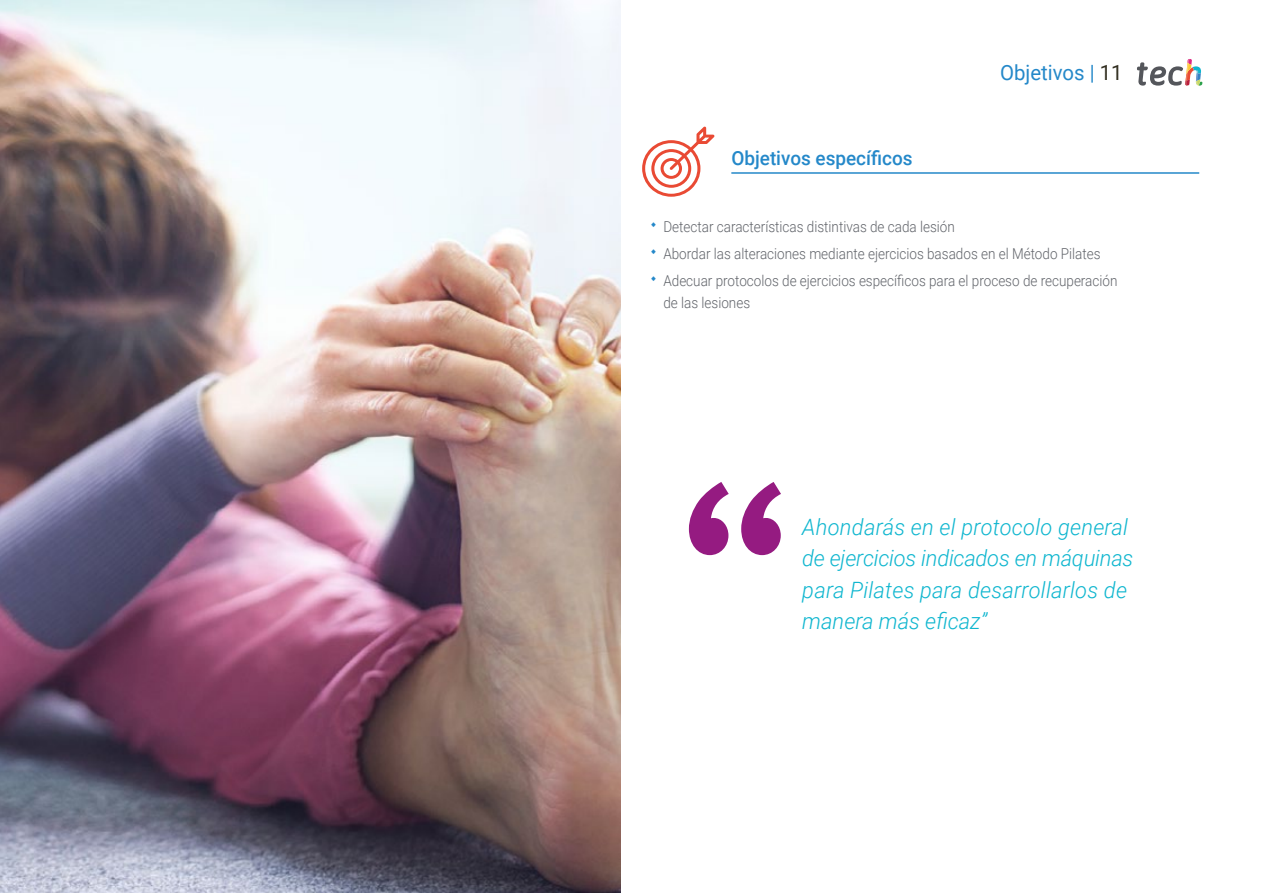
<style>
.page{position:relative;width:1263px;height:893px;background:#fff}
.page>*{position:absolute;margin:0;border:0;box-sizing:border-box;transform-origin:0 0}
.t1{font:italic 300 22.5px/31.5px "Roboto";letter-spacing:.005em;color:#0fb6cf}
.t2{font:21px "Roboto";color:#2488c9}
.t3{font:500 19.5px "Roboto";color:#2488c9}
.t4{font:300 15px/26.7px "Roboto";color:#61646a;scale:.9 1}
.s1{color:#312e20}
</style>
<div class="page">
<svg style="left:642px;top:127px;width:72px;height:70px"></svg>
<hr style="left:731px;top:173px;width:468px;height:1px;background:#2488c9">
<svg style="left:1137px;top:59px;width:65px;height:27px"></svg>
<img style="left:0;top:0;width:621px;height:893px">
<svg style="left:689px;top:482px;width:92px;height:73px"></svg>
<h3 class="t3" style="left:731px;top:144px;width:183px">Objetivos específicos</h3>
<h2 class="t2" style="left:1000px;top:57px;width:124px">Objetivos | <span class="s1">11</span></h2>
<p class="t4" style="left:663px;top:213px;width:506px">Detectar características distintivas de cada lesión<br>Abordar las alteraciones mediante ejercicios basados en el Método Pilates<br>Adecuar protocolos de ejercicios específicos para el proceso de recuperación</p>
<p class="t4" style="left:663px;top:289px;width:98px">de las lesiones</p>
<h1 class="t1" style="left:802px;top:510px;width:333px">Ahondarás en el protocolo general de ejercicios indicados en máquinas para Pilates para desarrollarlos de manera más eficaz”</h1>
</div>
